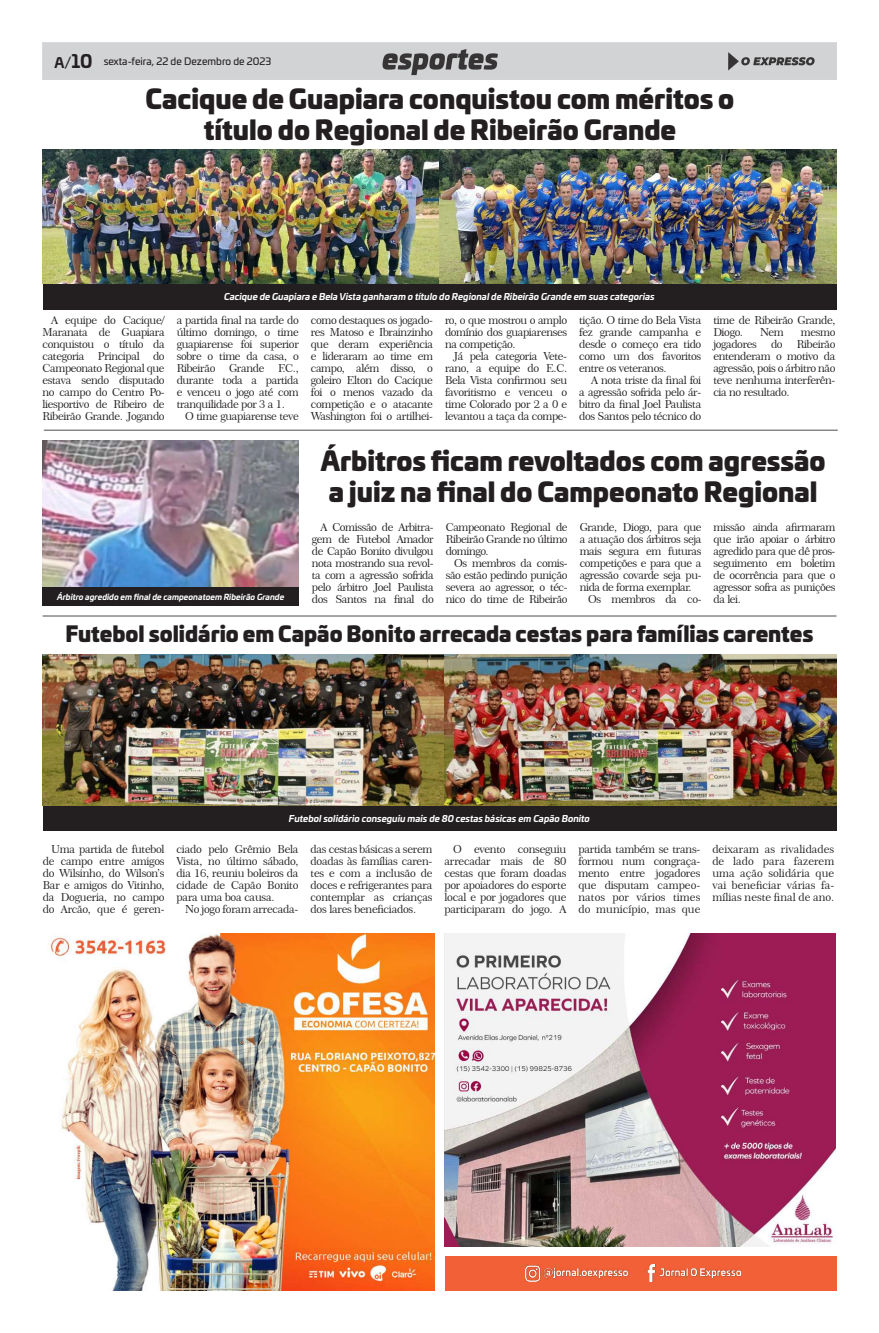
<style>
.page{position:relative;width:879px;height:1333px;background:#fff}
.page>*{position:absolute;margin:0;border:0;box-sizing:border-box;transform-origin:0 0}
.t1{font:900 26px/31.2px "Univia Pro";color:#231f20;text-align:center}
.t2{font:900 21px "Univia Pro";color:#231f20}
.t3{font:11px/12px "Century 751 BT Roman No 2 B";letter-spacing:-.035em;color:#231f20;text-align:justify}
.t4{font:10px "Univia Pro";color:#231f20}
.t5{font:italic 700 9px "Univia Pro";color:#fff}
.t6{font:italic 700 8px "Univia Pro";color:#fff}
.s1{font-weight:700;font-size:14px}
.s2{font-weight:700;font-size:18px}
</style>
<div class="page">
<img style="left:43px;top:43px;width:793px;height:36px">
<hr style="left:44px;top:429px;width:794px;height:1px;background:#4a4d4f">
<div style="left:43px;top:284px;width:793px;height:26px;background:#231f20"></div>
<hr style="left:43px;top:615px;width:793px;height:1px;background:#4a4d4f">
<img style="left:43px;top:150px;width:793px;height:134px">
<img style="left:43px;top:440px;width:256px;height:147px">
<div style="left:43px;top:587px;width:256px;height:18px;background:#231f20"></div>
<div style="left:43px;top:805px;width:793px;height:26px;background:#231f20"></div>
<img style="left:43px;top:655px;width:793px;height:150px">
<img style="left:50px;top:933px;width:384px;height:357px">
<div style="left:445px;top:1255px;width:391px;height:35px;background:#f16037"></div>
<img style="left:525px;top:1264px;width:215px;height:17px">
<img style="left:445px;top:933px;width:391px;height:313px">
<p class="t4" style="left:55px;top:54px;width:218px"><span class="s1">A/</span><span class="s2">10</span> sexta-feira, 22 de Dezembro de 2023</p>
<h1 class="t1" style="left:146px;top:81px;width:590px">Cacique de Guapiara conquistou com méritos o título do Regional de Ribeirão Grande</h1>
<p class="t5" style="left:224px;top:290px;width:432px">Cacique de Guapiara e Bela Vista ganharam o título do Regional de Ribeirão Grande em suas categorias</p>
<p class="t3" style="left:43px;top:313px;width:124px;text-indent:9px">A equipe do Cacique/ Maranata de Guapiara conquistou o título da categoria Principal do Campeonato Regional que estava sendo disputado no campo do Centro Po&shy;liesportivo de Ribeiro de Ribeirão Grande. Jogando</p>
<p class="t3" style="left:177px;top:313px;width:124px">a partida final na tarde do último domingo, o time guapiarense foi superior sobre o time da casa, o Ribeirão Grande F.C., durante toda a partida e venceu o jogo até com tranquilidade por 3 a 1.</p>
<p class="t3" style="left:185px;top:409px;width:115px">O time guapiarense teve</p>
<p class="t3" style="left:311px;top:313px;width:124px">como destaques os jogado&shy;res Matoso e Ibrainzinho que deram experiência e lideraram ao time em campo, além disso, o goleiro Elton do Cacique foi o menos vazado da competição e o atacante Washington foi o artilhei-</p>
<p class="t3" style="left:445px;top:313px;width:124px">ro, o que mostrou o amplo domínio dos guapiarenses na competição.</p>
<p class="t3" style="left:445px;top:349px;width:124px;text-indent:9px">Já pela categoria Vete&shy;rano, a equipe do E.C.<br>Bela Vista confirmou seu favoritismo e venceu o time Colorado por 2 a 0 e levantou a taça da compe-</p>
<p class="t3" style="left:579px;top:313px;width:124px">tição. O time do Bela Vista fez grande campanha e desde o começo era tido como um dos favoritos entre os veteranos.</p>
<p class="t3" style="left:579px;top:373px;width:124px;text-indent:12px">A nota triste da final foi a agressão sofrida pelo ár&shy;bitro da final Joel Paulista dos Santos pelo técnico do</p>
<p class="t3" style="left:713px;top:313px;width:124px">time de Ribeirão Grande,<br>Diogo.</p>
<p class="t3" style="left:760px;top:325px;width:25px">Nem</p>
<p class="t3" style="left:801px;top:325px;width:36px">mesmo</p>
<p class="t3" style="left:713px;top:337px;width:45px">jogadores</p>
<p class="t3" style="left:771px;top:337px;width:13px">do</p>
<p class="t3" style="left:713px;top:337px;width:124px;text-indent:83px">Ribeirão entenderam o motivo da agressão, pois o árbitro não teve nenhuma interferên&shy;cia no resultado.</p>
<h1 class="t1" style="left:321px;top:443px;width:506px">Árbitros ficam revoltados com agressão a juiz na final do Campeonato Regional</h1>
<p class="t3" style="left:312px;top:521px;width:123px;text-indent:9px">A Comissão de Arbitra&shy;gem de Futebol Amador de Capão Bonito divulgou nota mostrando sua revol&shy;ta com a agressão sofrida pelo árbitro Joel Paulista dos Santos na final do</p>
<p class="t3" style="left:446px;top:521px;width:123px">Campeonato Regional de Ribeirão Grande no último domingo.</p>
<p class="t3" style="left:713px;top:521px;width:123px">missão ainda afirmaram que irão apoiar o árbitro agredido para que dê pros&shy;seguimento em boletim de ocorrência para que o agressor sofra as punições da lei.</p>
<h2 class="t2" style="left:66px;top:616px;width:749px">Futebol solidário em Capão Bonito arrecada cestas para famílias carentes</h2>
<p class="t3" style="left:580px;top:521px;width:123px">Grande, Diogo, para que</p>
<p class="t3" style="left:580px;top:533px;width:123px">a atuação dos árbitros seja</p>
<p class="t3" style="left:580px;top:545px;width:123px">mais segura em futuras</p>
<p class="t3" style="left:580px;top:557px;width:123px">competições e para que a</p>
<p class="t3" style="left:580px;top:569px;width:123px">agressão covarde seja pu-</p>
<p class="t3" style="left:580px;top:581px;width:113px">nida de forma exemplar.</p>
<p class="t3" style="left:588px;top:593px;width:115px">Os membros da co-</p>
<p class="t3" style="left:446px;top:557px;width:123px;text-indent:9px">Os membros da comis&shy;são estão pedindo punição severa ao agressor, o téc&shy;nico do time de Ribeirão</p>
<p class="t6" style="left:57px;top:590px;width:229px">Árbitro agredido em final de campeonatoem Ribeirão Grande</p>
<p class="t5" style="left:289px;top:811px;width:302px">Futebol solidário conseguiu mais de 80 cestas básicas em Capão Bonito</p>
<p class="t3" style="left:43px;top:842px;width:123px;text-indent:9px">Uma partida de futebol de campo entre amigos do Wilsinho, do Wilson’s Bar e amigos do Vitinho, da Dogueria, no campo do Arcão, que é geren-</p>
<p class="t3" style="left:177px;top:842px;width:123px">ciado pelo Grêmio Bela Vista, no último sábado, dia 16, reuniu boleiros da cidade de Capão Bonito para uma boa causa.</p>
<p class="t3" style="left:185px;top:902px;width:115px">No jogo foram arrecada-</p>
<p class="t3" style="left:310px;top:842px;width:123px">das cestas básicas a serem doadas às famílias caren&shy;tes e com a inclusão de doces e refrigerantes para contemplar as crianças dos lares beneficiados.</p>
<p class="t3" style="left:444px;top:842px;width:123px;text-indent:9px">O evento conseguiu arrecadar mais de 80 cestas que foram doadas por apoiadores do esporte local e por jogadores que participaram do jogo. A</p>
<p class="t3" style="left:578px;top:842px;width:123px">partida também se trans&shy;formou num congraça&shy;mento entre jogadores que disputam campeo&shy;natos por vários times do município, mas que</p>
<p class="t3" style="left:712px;top:842px;width:123px">deixaram as rivalidades de lado para fazerem uma ação solidária que vai beneficiar várias fa&shy;mílias neste final de ano.</p>
</div>
